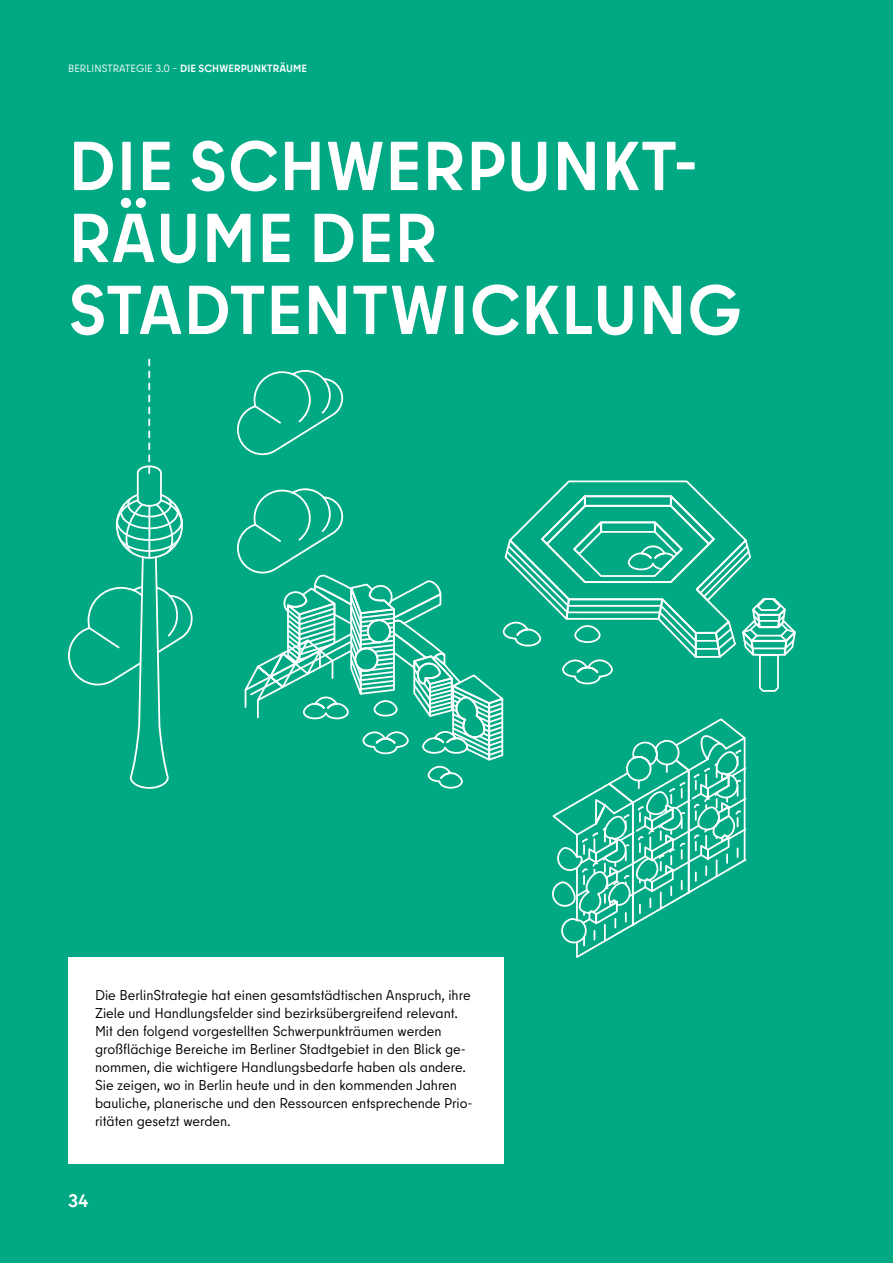
<style>
.page{position:relative;width:893px;height:1263px;background:#00a984}
.page>*{position:absolute;margin:0;border:0;box-sizing:border-box;transform-origin:0 0}
.t1{font:700 69px/72px "Berlin Type";letter-spacing:.01em;color:#fff}
.t2{font:700 18px "Berlin Type";color:#fff}
.t3{font:14.25px/18px "Berlin Type";color:#000}
.t4{font:10.5px "Berlin Type";letter-spacing:.01em;color:#fff}
.s1{font-weight:700}
</style>
<div class="page">
<div style="left:68px;top:958px;width:435px;height:206px;background:#fff"></div>
<svg style="left:68px;top:359px;width:125px;height:430px"></svg>
<svg style="left:236px;top:370px;width:560px;height:590px"></svg>
<p class="t4" style="left:68px;top:62px;width:241px">BERLINSTRATEGIE 3.0 – <span class="s1">DIE SCHWERPUNKTRÄUME</span></p>
<h1 class="t1" style="left:68px;top:130px;width:675px">DIE SCHWERPUNKT-<br>RÄUME DER<br>STADTENTWICKLUNG</h1>
<p class="t3" style="left:95px;top:986px;width:379px">Die BerlinStrategie hat einen gesamtstädtischen Anspruch, ihre Ziele und Handlungsfelder sind bezirksübergreifend relevant.<br>Mit den folgend vorgestellten Schwerpunkträumen werden großflächige Bereiche im Berliner Stadtgebiet in den Blick ge&shy;nommen, die wichtigere Handlungsbedarfe haben als andere.<br>Sie zeigen, wo in Berlin heute und in den kommenden Jahren bauliche, planerische und den Ressourcen entsprechende Prio&shy;ritäten gesetzt werden.</p>
<p class="t2" style="left:68px;top:1189px;width:22px">34</p>
</div>
